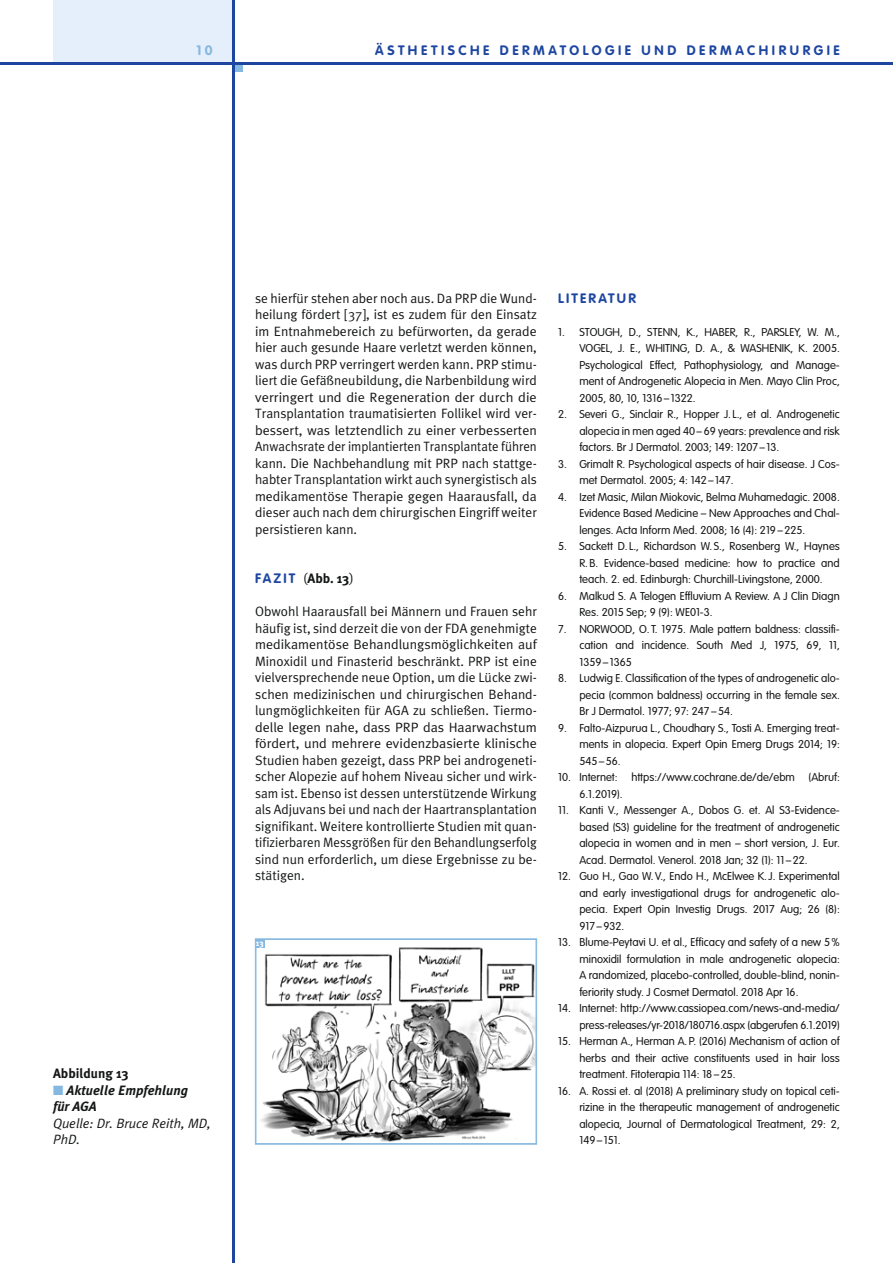
<style>
.page{position:relative;width:893px;height:1263px;background:#fff}
.page>*{position:absolute;margin:0;border:0;box-sizing:border-box;transform-origin:0 0}
.Fließtext{font:13.5px/16.5px "Meta Plus Normal";color:#151616;text-align:justify}
.Zwischentitel{font:700 13.5px "VAG Rounded";letter-spacing:.26em;color:#1e46a1}
.Bildunter_3{font:italic 13.5px/16.5px "Meta Plus Normal";color:#151616}
.Bildunter_3-2{font:italic 700 13.5px/16.5px "Meta Plus";color:#151616}
.Zwischentitel-2{font:700 13.5px "Meta Plus";color:#151616}
.Bildunter_1{font:700 13.5px "Meta Plus";color:#151616}
.Zwischentitel-3{font:700 13.5px "VAG Rounded";letter-spacing:.165em;color:#1e46a1}
.t1{font:700 13.5px "VAG Rounded";color:#85b8e0}
.Literatur{font:300 11.25px/16.5px "VAG Rounded";color:#151616;text-align:justify}
.Fließtext-2{font:700 8.55px "Meta Plus";color:#fff}
.s1{color:#85b8e0}
.s2{font-family:"VAG Rounded";color:#1e46a1}
.s3{font-family:"Meta Plus Normal";font-weight:400}
</style>
<div class="page">
<div style="left:53px;top:0;width:181px;height:64px;background:#e5eefb"></div>
<div style="left:234px;top:64px;width:8px;height:8px;background:#85b8e0"></div>
<hr style="left:0;top:62px;width:893px;height:3px;background:#1e46a1">
<hr style="left:233px;top:0;width:2px;height:1263px;background:#1e46a1">
<svg style="left:255px;top:938px;width:282px;height:207px"></svg>
<div style="left:256px;top:939px;width:280px;height:205px;border:1px solid #85b8e0"></div>
<div style="left:255px;top:939px;width:10px;height:9px;background:#85b8e0"></div>
<p class="t1" style="left:196px;top:43px;width:18px">1 0</p>
<p class="Zwischentitel" style="left:375px;top:43px;width:466px">ÄSTHETISCHE DERMATOLOGIE UND DERMACHIRURGIE</p>
<p class="Bildunter_1" style="left:53px;top:1066px;width:77px">Abbildung 13</p>
<p class="Bildunter_3-2" style="left:53px;top:1082px;width:136px"><span class="s1">■</span> Aktuelle Empfehlung für AGA</p>
<p class="Bildunter_3" style="left:53px;top:1115px;width:159px">Quelle: Dr. Bruce Reith, MD,<br>PhD.</p>
<p class="Fließtext" style="left:255px;top:290px;width:283px">se hierfür stehen aber noch aus. Da PRP die Wund&shy;heilung fördert [37], ist es zudem für den Einsatz im Entnahmebereich zu befürworten, da gerade hier auch gesunde Haare verletzt werden können, was durch PRP verringert werden kann. PRP stimu&shy;liert die Gefäßneubildung, die Narbenbildung wird verringert und die Regeneration der durch die Transplantation traumatisierten Follikel wird ver&shy;bessert, was letztendlich zu einer verbesserten Anwachsrate der implantierten Transplantate führen kann. Die Nachbehandlung mit PRP nach stattge&shy;habter Transplantation wirkt auch synergistisch als medikamentöse Therapie gegen Haarausfall, da dieser auch nach dem chirurgischen Eingriff weiter persistieren kann.</p>
<p class="Zwischentitel-2" style="left:255px;top:571px;width:100px"><span class="s2">FA ZI T</span> <span class="s3">(</span>Abb. 13<span class="s3">)</span></p>
<p class="Fließtext" style="left:255px;top:603px;width:283px">Obwohl Haarausfall bei Männern und Frauen sehr häufig ist, sind derzeit die von der FDA genehmigte medikamentöse Behandlungsmöglichkeiten auf Minoxidil und Finasterid beschränkt. PRP ist eine vielversprechende neue Option, um die Lücke zwi&shy;schen medizinischen und chirurgischen Behand&shy;lungmöglichkeiten für AGA zu schließen. Tiermo&shy;delle legen nahe, dass PRP das Haarwachstum fördert, und mehrere evidenzbasierte klinische Studien haben gezeigt, dass PRP bei androgeneti&shy;scher Alopezie auf hohem Niveau sicher und wirk&shy;sam ist. Ebenso ist dessen unterstützende Wirkung als Adjuvans bei und nach der Haartransplantation signifikant. Weitere kontrollierte Studien mit quan&shy;tifizierbaren Messgrößen für den Behandlungserfolg sind nun erforderlich, um diese Ergebnisse zu be&shy;stätigen.</p>
<p class="Fließtext-2" style="left:256px;top:938px;width:9px">13</p>
<p class="Zwischentitel-3" style="left:558px;top:290px;width:79px">LITERATUR</p>
<p class="Literatur" style="left:579px;top:324px;width:262px;text-indent:-21px">1. STOUGH, D., STENN, K., HABER, R., PARSLEY, W. M., VOGEL, J. E., WHITING, D. A., &amp; WASHENIK, K. 2005.<br>Psychological Effect, Pathophysiology, and Manage&shy;ment of Androgenetic Alopecia in Men. Mayo Clin Proc, 2005, 80, 10, 1316–1322.</p>
<p class="Literatur" style="left:579px;top:406px;width:262px;text-indent:-21px">2. Severi G., Sinclair R., Hopper J.L., et al. Androgenetic alopecia in men aged 40–69 years: prevalence and risk factors. Br J Dermatol. 2003; 149: 1207 – 13.</p>
<p class="Literatur" style="left:579px;top:456px;width:262px;text-indent:-21px">3. Grimalt R. Psychological aspects of hair disease. J Cos&shy;met Dermatol. 2005; 4: 142– 147.</p>
<p class="Literatur" style="left:579px;top:489px;width:262px;text-indent:-21px">4. Izet Masic, Milan Miokovic, Belma Muhamedagic. 2008.<br>Evidence Based Medicine – New Approaches and Chal&shy;lenges. Acta Inform Med. 2008; 16 (4): 219–225.</p>
<p class="Literatur" style="left:579px;top:538px;width:262px;text-indent:-21px">5. Sackett D.L., Richardson W. S., Rosenberg W., Haynes R.B. Evidence-based medicine: how to practice and teach. 2. ed. Edinburgh: Churchill-Livingstone, 2000.</p>
<p class="Literatur" style="left:579px;top:588px;width:262px;text-indent:-21px">6. Malkud S. A Telogen Effluvium A Review. A J Clin Diagn<br>Res. 2015 Sep; 9 (9): WE01-3.</p>
<p class="Literatur" style="left:579px;top:621px;width:262px;text-indent:-21px">7. NORWOOD, O. T. 1975. Male pattern baldness: classifi&shy;cation and incidence. South Med J, 1975, 69, 11, 1359– 1365</p>
<p class="Literatur" style="left:579px;top:670px;width:262px;text-indent:-21px">8. Ludwig E. Classification of the types of androgenetic alo&shy;pecia (common baldness) occurring in the female sex.<br>Br J Dermatol. 1977; 97: 247 –54.</p>
<p class="Literatur" style="left:579px;top:720px;width:262px;text-indent:-21px">9. Falto-Aizpurua L., Choudhary S., Tosti A. Emerging treat&shy;ments in alopecia. Expert Opin Emerg Drugs 2014; 19:<br>545–56.</p>
<p class="Literatur" style="left:579px;top:769px;width:262px;text-indent:-21px">10. Internet: https://www.cochrane.de/de/ebm (Abruf:<br>6.1.2019).</p>
<p class="Literatur" style="left:579px;top:802px;width:262px;text-indent:-21px">11. Kanti V., Messenger A., Dobos G. et. Al S3-Evidence&shy;based (S3) guideline for the treatment of androgenetic alopecia in women and in men – short version, J. Eur.<br>Acad. Dermatol. Venerol. 2018 Jan; 32 (1): 11 –22.</p>
<p class="Literatur" style="left:579px;top:868px;width:262px;text-indent:-21px">12. Guo H., Gao W.V., Endo H., McElwee K.J. Experimental and early investigational drugs for androgenetic alo&shy;pecia. Expert Opin Investig Drugs. 2017 Aug; 26 (8):<br>917 –932.</p>
<p class="Literatur" style="left:579px;top:934px;width:262px;text-indent:-21px">13. Blume-Peytavi U. et al., Efficacy and safety of a new 5% minoxidil formulation in male androgenetic alopecia:<br>A randomized, placebo-controlled, double-blind, nonin&shy;feriority study. J Cosmet Dermatol. 2018 Apr 16.</p>
<p class="Literatur" style="left:558px;top:1000px;width:283px;text-align:right">14. Internet: http://www.cassiopea.com/news-and-media/ press-releases/yr-2018/180716.aspx (abgerufen 6.1.2019)</p>
<p class="Literatur" style="left:579px;top:1033px;width:262px;text-indent:-21px">15. Herman A., Herman A.P. (2016) Mechanism of action of herbs and their active constituents used in hair loss treatment. Fitoterapia 114: 18–25.</p>
<p class="Literatur" style="left:579px;top:1083px;width:262px;text-indent:-21px">16. A. Rossi et. al (2018) A preliminary study on topical ceti&shy;rizine in the therapeutic management of androgenetic alopecia, Journal of Dermatological Treatment, 29: 2, 149–151.</p>
</div>
